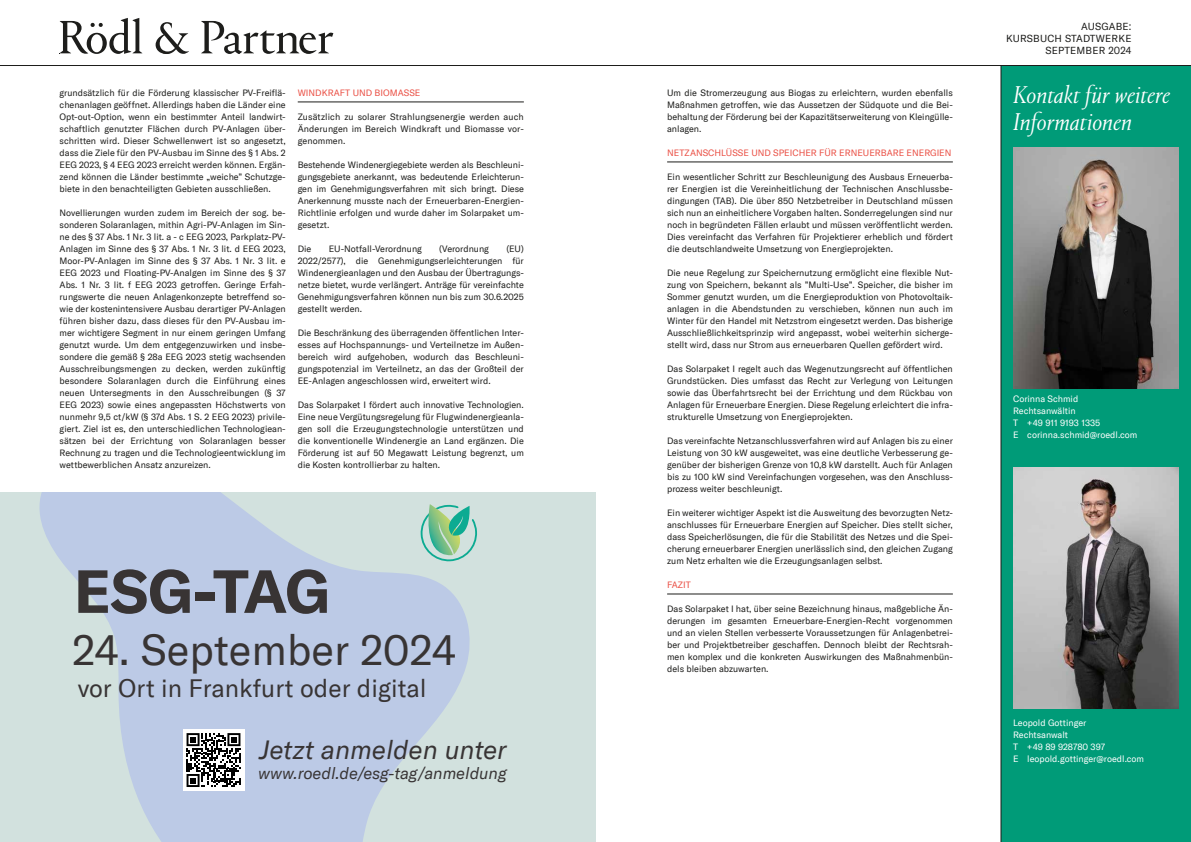
<style>
.page{position:relative;width:1191px;height:842px;background:#fff}
.page>*{position:absolute;margin:0;border:0;box-sizing:border-box;transform-origin:0 0}
.t1{font:42.3px "GT America";color:#383434}
.t2{font:italic 26.1px "GT America";color:#383434}
.t3{font:italic 300 25px/27px "Portrait TT";color:#fff}
.t4{font:24.8px "GT America";color:#383434}
.t5{font:italic 16.3px "GT America";color:#383434}
.t6{font:10px/12px "GT America";letter-spacing:.02em;color:#1d1d1b;text-align:right}
.t7{font:9px/12px "GT America";color:#1d1d1b;text-align:justify}
.t8{font:9px/12px "GT America";color:#fff}
.t9{font:9px "GT America";color:#ea5045}
</style>
<div class="page">
<hr style="left:0;top:65px;width:1191px;height:1px;background:#1d1d1b">
<svg style="left:60px;top:18px;width:273px;height:36px"></svg>
<hr style="left:667px;top:162px;width:286px;height:1px;background:#1d1d1b">
<hr style="left:667px;top:594px;width:286px;height:1px;background:#1d1d1b">
<div style="left:1001px;top:66px;width:190px;height:776px;background:#009b78"></div>
<hr style="left:1000px;top:66px;width:1px;height:776px;background:#1d1d1b">
<img style="left:1013px;top:147px;width:166px;height:241px">
<img style="left:1013px;top:468px;width:166px;height:241px">
<hr style="left:298px;top:102px;width:226px;height:1px;background:#1d1d1b">
<div style="left:0;top:493px;width:595px;height:349px;background:#d2e1de"></div>
<svg style="left:39px;top:493px;width:431px;height:349px;fill:#bccae6"></svg>
<svg style="left:78px;top:569px;width:112px;height:45px"></svg>
<div style="left:195px;top:592px;width:20px;height:8px;background:#383434"></div>
<svg style="left:213px;top:569px;width:114px;height:45px"></svg>
<svg style="left:419px;top:504px;width:58px;height:59px"></svg>
<div style="left:183px;top:729px;width:61px;height:62px;background:#fff"></div>
<svg style="left:186px;top:733px;width:54px;height:54px"></svg>
<p class="t7" style="left:60px;top:87px;width:228px">grundsätzlich für die Förderung klassischer PV-Freiflä&shy;chenanlagen geöffnet. Allerdings haben die Länder eine Opt-out-Option, wenn ein bestimmter Anteil landwirt&shy;schaftlich genutzter Flächen durch PV-Anlagen über&shy;schritten wird. Dieser Schwellenwert ist so angesetzt, dass die Ziele für den PV-Ausbau im Sinne des § 1 Abs. 2<br>EEG 2023, § 4 EEG 2023 erreicht werden können. Ergän&shy;zend können die Länder bestimmte „weiche” Schutzge&shy;biete in den benachteiligten Gebieten ausschließen.</p>
<p class="t7" style="left:60px;top:207px;width:228px">Novellierungen wurden zudem im Bereich der sog. be&shy;sonderen Solaranlagen, mithin Agri-PV-Anlagen im Sin&shy;ne des § 37 Abs. 1 Nr. 3 lit. a - c EEG 2023, Parkplatz-PV-Anlagen im Sinne des § 37 Abs. 1 Nr. 3 lit. d EEG 2023, Moor-PV-Anlagen im Sinne des § 37 Abs. 1 Nr. 3 lit. e EEG 2023 und Floating-PV-Analgen im Sinne des § 37<br>Abs. 1 Nr. 3 lit. f EEG 2023 getroffen. Geringe Erfah&shy;rungswerte die neuen Anlagenkonzepte betreffend so&shy;wie der kostenintensivere Ausbau derartiger PV-Anlagen führen bisher dazu, dass dieses für den PV-Ausbau im&shy;mer wichtigere Segment in nur einem geringen Umfang genutzt wurde. Um dem entgegenzuwirken und insbe&shy;sondere die gemäß § 28a EEG 2023 stetig wachsenden Ausschreibungsmengen zu decken, werden zukünftig besondere Solaranlagen durch die Einführung eines neuen Untersegments in den Ausschreibungen (§ 37<br>EEG 2023) sowie eines angepassten Höchstwerts von nunmehr 9,5 ct/kW (§ 37d Abs. 1 S. 2 EEG 2023) privile&shy;giert. Ziel ist es, den unterschiedlichen Technologiean&shy;sätzen bei der Errichtung von Solaranlagen besser Rechnung zu tragen und die Technologieentwicklung im wettbewerblichen Ansatz anzureizen.</p>
<p class="t9" style="left:298px;top:88px;width:124px">WINDKRAFT UND BIOMASSE</p>
<p class="t7" style="left:298px;top:111px;width:228px">Zusätzlich zu solarer Strahlungsenergie werden auch Änderungen im Bereich Windkraft und Biomasse vor&shy;genommen.</p>
<p class="t7" style="left:298px;top:159px;width:228px">Bestehende Windenergiegebiete werden als Beschleuni&shy;gungsgebiete anerkannt, was bedeutende Erleichterun&shy;gen im Genehmigungsverfahren mit sich bringt. Diese Anerkennung musste nach der Erneuerbaren-Energien-Richtlinie erfolgen und wurde daher im Solarpaket um&shy;gesetzt.</p>
<p class="t7" style="left:298px;top:243px;width:15px">Die</p>
<p class="t7" style="left:329px;top:243px;width:95px">EU-Notfall-Verordnung</p>
<p class="t7" style="left:439px;top:243px;width:51px">(Verordnung</p>
<p class="t7" style="left:298px;top:243px;width:228px;text-indent:209px">(EU)<br>2022/2577), die Genehmigungserleichterungen für Windenergieanlagen und den Ausbau der Übertragungs&shy;netze bietet, wurde verlängert. Anträge für vereinfachte Genehmigungsverfahren können nun bis zum 30.6.2025 gestellt werden.</p>
<p class="t7" style="left:298px;top:327px;width:228px">Die Beschränkung des überragenden öffentlichen Inter&shy;esses auf Hochspannungs- und Verteilnetze im Außen&shy;bereich wird aufgehoben, wodurch das Beschleuni&shy;gungspotenzial im Verteilnetz, an das der Großteil der EE-Anlagen angeschlossen wird, erweitert wird.</p>
<p class="t7" style="left:298px;top:399px;width:228px">Das Solarpaket I fördert auch innovative Technologien.<br>Eine neue Vergütungsregelung für Flugwindenergieanla&shy;gen soll die Erzeugungstechnologie unterstützen und die konventionelle Windenergie an Land ergänzen. Die Förderung ist auf 50 Megawatt Leistung begrenzt, um die Kosten kontrollierbar zu halten.</p>
<h1 class="t1" style="left:72px;top:625px;width:385px">24. September 2024</h1>
<h3 class="t4" style="left:78px;top:674px;width:350px">vor Ort in Frankfurt oder digital</h3>
<h2 class="t2" style="left:259px;top:735px;width:249px">Jetzt anmelden unter</h2>
<h3 class="t5" style="left:258px;top:763px;width:250px">www.roedl.de/esg-tag/anmeldung</h3>
<p class="t7" style="left:667px;top:87px;width:287px">Um die Stromerzeugung aus Biogas zu erleichtern, wurden ebenfalls Maßnahmen getroffen, wie das Aussetzen der Südquote und die Bei&shy;behaltung der Förderung bei der Kapazitätserweiterung von Kleingülle&shy;anlagen.</p>
<p class="t9" style="left:667px;top:148px;width:286px">NETZANSCHLÜSSE UND SPEICHER FÜR ERNEUERBARE ENERGIEN</p>
<p class="t7" style="left:667px;top:171px;width:287px">Ein wesentlicher Schritt zur Beschleunigung des Ausbaus Erneuerba&shy;rer Energien ist die Vereinheitlichung der Technischen Anschlussbe&shy;dingungen (TAB). Die über 850 Netzbetreiber in Deutschland müssen sich nun an einheitlichere Vorgaben halten. Sonderregelungen sind nur noch in begründeten Fällen erlaubt und müssen veröffentlicht werden.<br>Dies vereinfacht das Verfahren für Projektierer erheblich und fördert die deutschlandweite Umsetzung von Energieprojekten.</p>
<p class="t7" style="left:667px;top:267px;width:287px">Die neue Regelung zur Speichernutzung ermöglicht eine flexible Nut&shy;zung von Speichern, bekannt als ”Multi-Use”. Speicher, die bisher im Sommer genutzt wurden, um die Energieproduktion von Photovoltaik&shy;anlagen in die Abendstunden zu verschieben, können nun auch im Winter für den Handel mit Netzstrom eingesetzt werden. Das bisherige Ausschließlichkeitsprinzip wird angepasst, wobei weiterhin sicherge&shy;stellt wird, dass nur Strom aus erneuerbaren Quellen gefördert wird.</p>
<p class="t7" style="left:667px;top:363px;width:287px">Das Solarpaket I regelt auch das Wegenutzungsrecht auf öffentlichen Grundstücken. Dies umfasst das Recht zur Verlegung von Leitungen sowie das Überfahrtsrecht bei der Errichtung und dem Rückbau von Anlagen für Erneuerbare Energien. Diese Regelung erleichtert die infra&shy;strukturelle Umsetzung von Energieprojekten.</p>
<p class="t7" style="left:667px;top:435px;width:287px">Das vereinfachte Netzanschlussverfahren wird auf Anlagen bis zu einer Leistung von 30 kW ausgeweitet, was eine deutliche Verbesserung ge&shy;genüber der bisherigen Grenze von 10,8 kW darstellt. Auch für Anlagen bis zu 100 kW sind Vereinfachungen vorgesehen, was den Anschluss&shy;prozess weiter beschleunigt.</p>
<p class="t7" style="left:667px;top:507px;width:287px">Ein weiterer wichtiger Aspekt ist die Ausweitung des bevorzugten Netz&shy;anschlusses für Erneuerbare Energien auf Speicher. Dies stellt sicher, dass Speicherlösungen, die für die Stabilität des Netzes und die Spei&shy;cherung erneuerbarer Energien unerlässlich sind, den gleichen Zugang zum Netz erhalten wie die Erzeugungsanlagen selbst.</p>
<p class="t9" style="left:667px;top:579px;width:25px">FAZIT</p>
<p class="t7" style="left:667px;top:603px;width:287px">Das Solarpaket I hat, über seine Bezeichnung hinaus, maßgebliche Än&shy;derungen im gesamten Erneuerbare-Energien-Recht vorgenommen und an vielen Stellen verbesserte Voraussetzungen für Anlagenbetrei&shy;ber und Projektbetreiber geschaffen. Dennoch bleibt der Rechtsrah&shy;men komplex und die konkreten Auswirkungen des Maßnahmenbün&shy;dels bleiben abzuwarten.</p>
<p class="t6" style="left:1006px;top:20px;width:127px">AUSGABE:<br>KURSBUCH STADTWERKE<br>SEPTEMBER 2024</p>
<h3 class="t3" style="left:1013px;top:81px;width:159px">Kontakt für weitere<br>Informationen</h3>
<p class="t8" style="left:1013px;top:393px;width:126px">Corinna Schmid<br>Rechtsanwältin<br>T +49 911 9193 1335<br>E corinna.schmid@roedl.com</p>
<p class="t8" style="left:1013px;top:717px;width:132px">Leopold Gottinger<br>Rechtsanwalt<br>T +49 89 928780 397<br>E leopold.gottinger@roedl.com</p>
</div>
